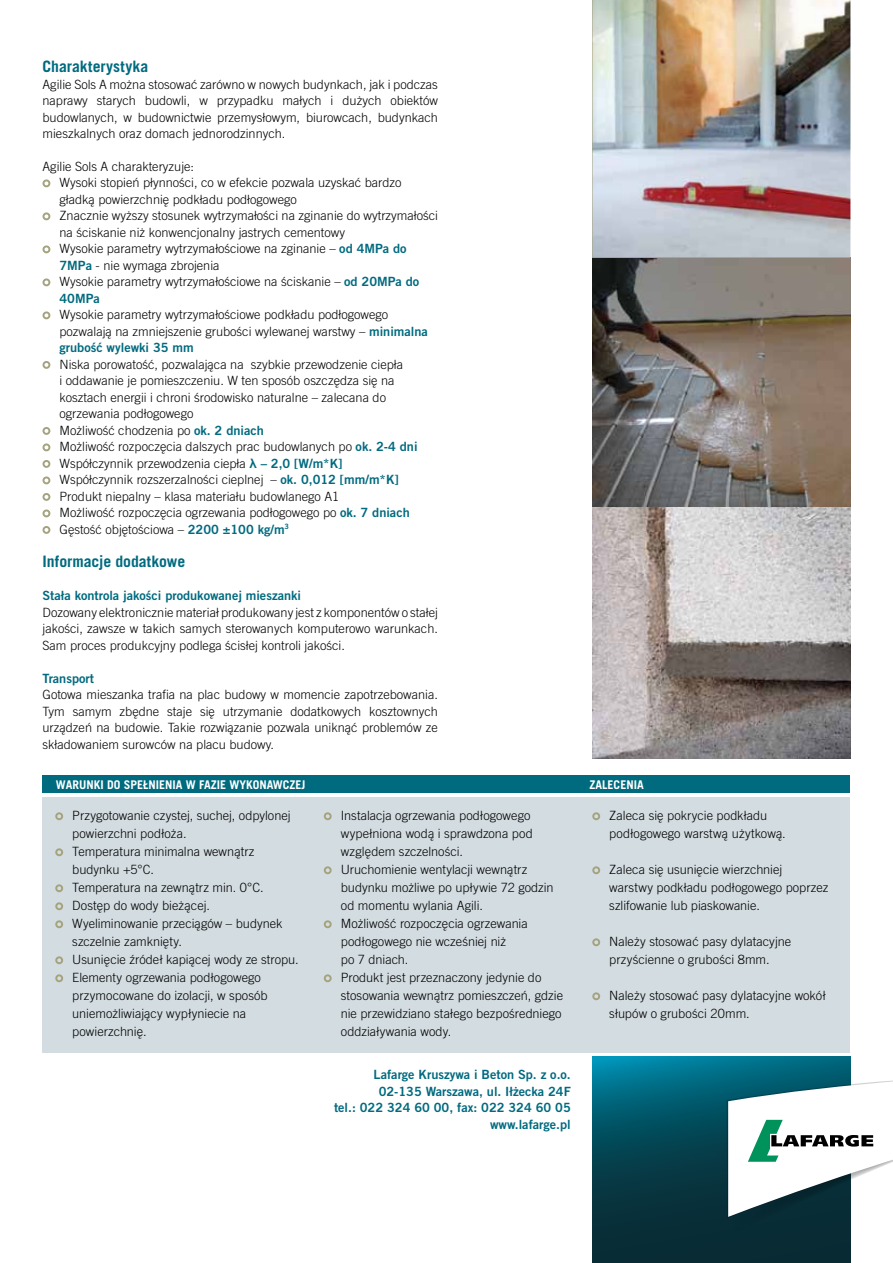
<style>
.page{position:relative;width:893px;height:1263px;background:#fff}
.page>*{position:absolute;margin:0;border:0;box-sizing:border-box;transform-origin:0 0}
.t1{font:700 15.75px "Trade Gothic LT Std";color:#006a7f}
.t2{font:300 12.75px/18px "Trade Gothic LT Std";color:#000}
.t3{font:12.75px/16.5px "Trade Gothic LT Std Bd 2";color:#006a7f;text-align:right}
.t4{font:700 12px "Trade Gothic LT Std";color:#fff}
.s1{font-family:"Trade Gothic LT Std Bd 2";font-weight:400;color:#006a7f}
.s2{font-family:"Century Gothic";font-weight:700;color:#006a7f}
</style>
<div class="page">
<div style="left:43px;top:797px;width:807px;height:255px;background:#d3dce1"></div>
<div style="left:55px;top:812px;width:8px;height:8px;border:2px solid #a4a37e;border-radius:50%"></div>
<div style="left:55px;top:848px;width:8px;height:8px;border:2px solid #a4a37e;border-radius:50%"></div>
<div style="left:55px;top:884px;width:8px;height:8px;border:2px solid #a4a37e;border-radius:50%"></div>
<div style="left:55px;top:902px;width:8px;height:8px;border:2px solid #a4a37e;border-radius:50%"></div>
<div style="left:55px;top:920px;width:8px;height:8px;border:2px solid #a4a37e;border-radius:50%"></div>
<div style="left:55px;top:956px;width:8px;height:8px;border:2px solid #a4a37e;border-radius:50%"></div>
<div style="left:55px;top:974px;width:8px;height:8px;border:2px solid #a4a37e;border-radius:50%"></div>
<div style="left:324px;top:812px;width:8px;height:8px;border:2px solid #a4a37e;border-radius:50%"></div>
<div style="left:324px;top:866px;width:8px;height:8px;border:2px solid #a4a37e;border-radius:50%"></div>
<div style="left:324px;top:920px;width:8px;height:8px;border:2px solid #a4a37e;border-radius:50%"></div>
<div style="left:324px;top:974px;width:8px;height:8px;border:2px solid #a4a37e;border-radius:50%"></div>
<div style="left:592px;top:812px;width:8px;height:8px;border:2px solid #a4a37e;border-radius:50%"></div>
<div style="left:592px;top:866px;width:8px;height:8px;border:2px solid #a4a37e;border-radius:50%"></div>
<div style="left:592px;top:938px;width:8px;height:8px;border:2px solid #a4a37e;border-radius:50%"></div>
<div style="left:592px;top:992px;width:8px;height:8px;border:2px solid #a4a37e;border-radius:50%"></div>
<svg style="left:592px;top:1056px;width:258px;height:207px;background:#044757"></svg>
<div style="left:43px;top:775px;width:807px;height:18px;background:#006a7f"></div>
<img style="left:592px;top:257px;width:258px;height:501px">
<svg style="left:726px;top:1079px;width:167px;height:155px"></svg>
<img style="left:592px;top:0;width:258px;height:257px">
<div style="left:43px;top:179px;width:7px;height:8px;border:2px solid #a4a37e;border-radius:50%"></div>
<div style="left:43px;top:212px;width:7px;height:8px;border:2px solid #a4a37e;border-radius:50%"></div>
<div style="left:43px;top:245px;width:7px;height:8px;border:2px solid #a4a37e;border-radius:50%"></div>
<div style="left:43px;top:278px;width:7px;height:8px;border:2px solid #a4a37e;border-radius:50%"></div>
<div style="left:43px;top:311px;width:7px;height:8px;border:2px solid #a4a37e;border-radius:50%"></div>
<div style="left:43px;top:361px;width:7px;height:8px;border:2px solid #a4a37e;border-radius:50%"></div>
<div style="left:43px;top:427px;width:7px;height:8px;border:2px solid #a4a37e;border-radius:50%"></div>
<div style="left:43px;top:443px;width:7px;height:8px;border:2px solid #a4a37e;border-radius:50%"></div>
<div style="left:43px;top:460px;width:7px;height:8px;border:2px solid #a4a37e;border-radius:50%"></div>
<div style="left:43px;top:476px;width:7px;height:8px;border:2px solid #a4a37e;border-radius:50%"></div>
<div style="left:43px;top:493px;width:7px;height:8px;border:2px solid #a4a37e;border-radius:50%"></div>
<div style="left:43px;top:509px;width:7px;height:8px;border:2px solid #a4a37e;border-radius:50%"></div>
<div style="left:43px;top:526px;width:7px;height:8px;border:2px solid #a4a37e;border-radius:50%"></div>
<p class="t1" style="left:43px;top:57px;width:107px">Charakterystyka</p>
<p class="t2" style="left:43px;top:76px;width:397px;line-height:16.5px;text-align:justify">Agilie Sols A można stosować zarówno w nowych budynkach, jak i podczas naprawy starych budowli, w przypadku małych i dużych obiektów budowlanych, w budownictwie przemysłowym, biurowcach, budynkach mieszkalnych oraz domach jednorodzinnych.</p>
<p class="t2" style="left:60px;top:158px;width:380px;line-height:16.5px;text-indent:-17px">Agilie Sols A charakteryzuje:<br>Wysoki stopień płynności, co w efekcie pozwala uzyskać bardzo gładką powierzchnię podkładu podłogowego<br>Znacznie wyższy stosunek wytrzymałości na zginanie do wytrzymałości na ściskanie niż konwencjonalny jastrych cementowy<br>Wysokie parametry wytrzymałościowe na zginanie – <span class="s1">od 4MPa do 7MPa</span> - nie wymaga zbrojenia<br>Wysokie parametry wytrzymałościowe na ściskanie – <span class="s1">od 20MPa do</span></p>
<p class="t3" style="left:60px;top:290px;width:42px">40MPa</p>
<p class="t2" style="left:60px;top:306px;width:370px;line-height:16.5px">Wysokie parametry wytrzymałościowe podkładu podłogowego pozwalają na zmniejszenie grubości wylewanej warstwy – <span class="s1">minimalna</span></p>
<p class="t3" style="left:60px;top:339px;width:136px">grubość wylewki 35 mm</p>
<p class="t2" style="left:60px;top:356px;width:360px;line-height:16.6px">Niska porowatość, pozwalająca na szybkie przewodzenie ciepła<br>i oddawanie je pomieszczeniu. W ten sposób oszczędza się na kosztach energii i chroni środowisko naturalne – zalecana do ogrzewania podłogowego<br>Możliwość chodzenia po <span class="s1">ok. 2 dniach<br></span>Możliwość rozpoczęcia dalszych prac budowlanych po <span class="s1">ok. 2-4 dni </span>Współczynnik przewodzenia ciepła <span class="s2">λ</span> <span class="s1">– 2,0 [W/m*K]</span></p>
<p class="t2" style="left:60px;top:471px;width:352px;line-height:16.5px">Współczynnik rozszerzalności cieplnej – <span class="s1">ok. 0,012 [mm/m*K] </span>Produkt niepalny – klasa materiału budowlanego A1<br>Możliwość rozpoczęcia ogrzewania podłogowego po <span class="s1">ok. 7 dniach </span>Gęstość objętościowa – <span class="s1">2200 ±100 kg/m</span><sup>3</sup></p>
<p class="t1" style="left:43px;top:552px;width:144px">Informacje dodatkowe</p>
<p class="t3" style="left:43px;top:587px;width:260px">Stała kontrola jakości produkowanej mieszanki</p>
<p class="t2" style="left:43px;top:604px;width:397px;line-height:16.5px;text-align:justify">Dozowany elektronicznie materiał produkowany jest z komponentów o stałej jakości, zawsze w takich samych sterowanych komputerowo warunkach.<br>Sam proces produkcyjny podlega ścisłej kontroli jakości.</p>
<p class="t3" style="left:43px;top:670px;width:53px">Transport</p>
<p class="t2" style="left:43px;top:686px;width:397px;line-height:16.5px;text-align:justify">Gotowa mieszanka trafia na plac budowy w momencie zapotrzebowania.<br>Tym samym zbędne staje się utrzymanie dodatkowych kosztownych urządzeń na budowie. Takie rozwiązanie pozwala uniknąć problemów ze składowaniem surowców na placu budowy.</p>
<p class="t4" style="left:56px;top:777px;width:251px">WARUNKI DO SPEŁNIENIA W FAZIE WYKONAWCZEJ</p>
<p class="t4" style="left:590px;top:777px;width:56px">ZALECENIA</p>
<p class="t2" style="left:72px;top:806px;width:228px">Przygotowanie czystej, suchej, odpylonej powierzchni podłoża.<br>Temperatura minimalna wewnątrz budynku +5°C.<br>Temperatura na zewnątrz min. 0°C.<br>Dostęp do wody bieżącej.<br>Wyeliminowanie przeciągów – budynek szczelnie zamknięty.<br>Usunięcie źródeł kapiącej wody ze stropu.<br>Elementy ogrzewania podłogowego przymocowane do izolacji, w sposób uniemożliwiający wypłyniecie na powierzchnię.</p>
<p class="t2" style="left:341px;top:806px;width:224px">Instalacja ogrzewania podłogowego wypełniona wodą i sprawdzona pod względem szczelności.<br>Uruchomienie wentylacji wewnątrz budynku możliwe po upływie 72 godzin od momentu wylania Agili.<br>Możliwość rozpoczęcia ogrzewania podłogowego nie wcześniej niż<br>po 7 dniach.<br>Produkt jest przeznaczony jedynie do stosowania wewnątrz pomieszczeń, gdzie nie przewidziano stałego bezpośredniego oddziaływania wody.</p>
<p class="t2" style="left:609px;top:806px;width:178px">Zaleca się pokrycie podkładu podłogowego warstwą użytkową.</p>
<p class="t2" style="left:609px;top:860px;width:221px">Zaleca się usunięcie wierzchniej warstwy podkładu podłogowego poprzez szlifowanie lub piaskowanie.</p>
<p class="t2" style="left:609px;top:932px;width:183px">Należy stosować pasy dylatacyjne przyścienne o grubości 8mm.</p>
<p class="t2" style="left:609px;top:986px;width:218px">Należy stosować pasy dylatacyjne wokół słupów o grubości 20mm.</p>
<p class="t3" style="left:334px;top:1066px;width:238px">Lafarge Kruszywa i Beton Sp. z o.o.<br>02-135 Warszawa, ul. Iłżecka 24F<br>tel.: 022 324 60 00, fax: 022 324 60 05 www.lafarge.pl</p>
</div>
